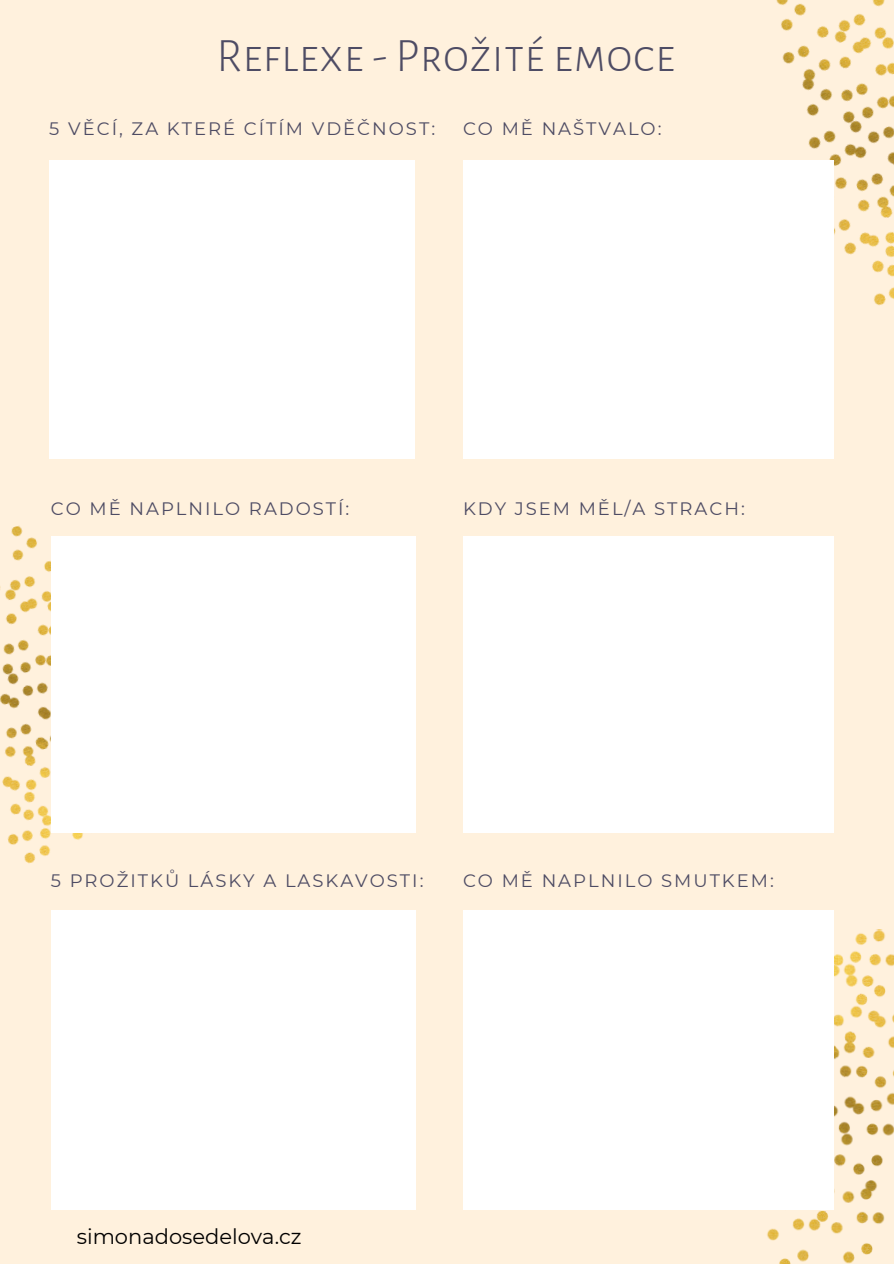
<style>
.page{position:relative;width:894px;height:1264px;background:#fff}
.page>*{position:absolute;margin:0;border:0;box-sizing:border-box;transform-origin:0 0}
.t1{font:300 48px "Alegreya Sans SC";color:#4e4c64}
.t2{font:21px "Montserrat";color:#000}
.t3{font:18px "Montserrat";letter-spacing:.11em;color:#4e4c64}
</style>
<div class="page">
<div style="left:0;top:0;width:893px;height:1263px;background:#fff1dd"></div>
<div style="left:49px;top:160px;width:366px;height:298px;background:#fff"></div>
<img style="left:748px;top:925px;width:145px;height:338px">
<div style="left:463px;top:910px;width:370px;height:299px;background:#fff"></div>
<div style="left:51px;top:910px;width:364px;height:299px;background:#fff"></div>
<img style="left:0;top:525px;width:138px;height:339px">
<div style="left:51px;top:536px;width:364px;height:296px;background:#fff"></div>
<img style="left:776px;top:0;width:117px;height:337px">
<div style="left:463px;top:160px;width:370px;height:298px;background:#fff"></div>
<div style="left:463px;top:536px;width:370px;height:296px;background:#fff"></div>
<p class="t1" style="left:216px;top:33px;width:460px">Reflexe - Prožité emoce</p>
<p class="t3" style="left:49px;top:118px;width:387px">5 VĚCÍ, ZA KTERÉ CÍTÍM VDĚČNOST:</p>
<p class="t3" style="left:463px;top:118px;width:200px">CO MĚ NAŠTVALO:</p>
<h1 class="t3" style="left:51px;top:498px;width:300px">CO MĚ NAPLNILO RADOSTÍ:</h1>
<p class="t3" style="left:463px;top:498px;width:283px">KDY JSEM MĚL/A STRACH:</p>
<p class="t3" style="left:51px;top:869px;width:374px">5 PROŽITKŮ LÁSKY A LASKAVOSTI:</p>
<p class="t3" style="left:463px;top:869px;width:312px">CO MĚ NAPLNILO SMUTKEM:</p>
<p class="t2" style="left:77px;top:1223px;width:226px">simonadosedelova.cz</p>
</div>
